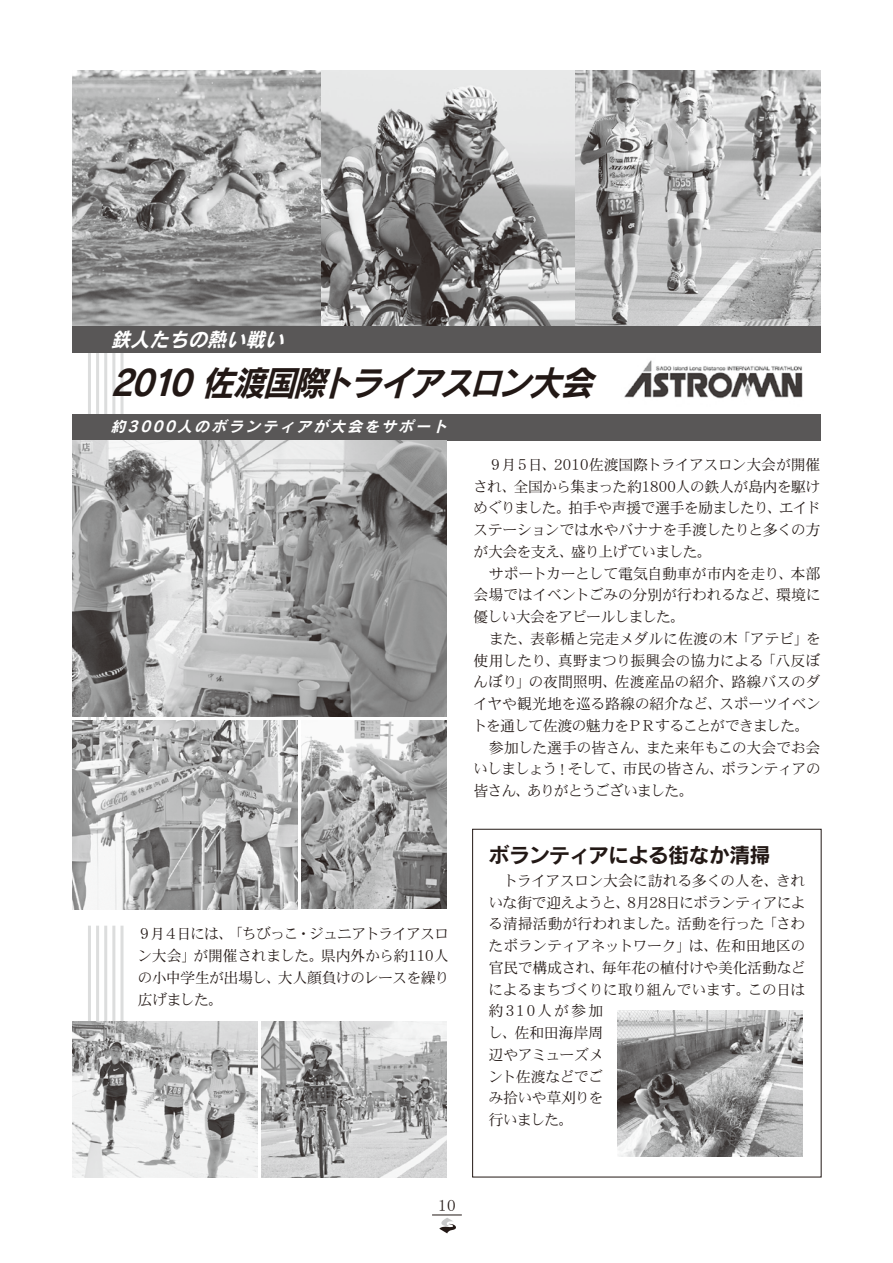
<style>
.page{position:relative;width:893px;height:1263px;background:#fff}
.page>*{position:absolute;margin:0;border:0;box-sizing:border-box;transform-origin:0 0}
.t1{font:italic 34.8px "Rodin CID B";color:#221815;scale:.94 1}
.t2{font:21px "Rodin CID B";letter-spacing:-.045em;color:#221815}
.t3{font:italic 19.95px "Rodin CID B";color:#fff}
.t4{font:15.15px "DFPHS Mincho CID W3";color:#221815}
.t5{font:15px/21.8px "DFPHS Mincho CID W3";letter-spacing:-.035em;color:#221815}
.t6{font:italic 14.7px "Rodin CID B";color:#fff}
</style>
<div class="page">
<div style="left:472px;top:829px;width:349px;height:348px;border:1px solid #221815"></div>
<img style="left:624px;top:360px;width:179px;height:39px">
<hr style="left:88px;top:104px;width:3px;height:769px;background:#dcdddd">
<hr style="left:96px;top:104px;width:3px;height:769px;background:#dcdddd">
<hr style="left:104px;top:104px;width:3px;height:769px;background:#dcdddd">
<hr style="left:112px;top:104px;width:3px;height:769px;background:#dcdddd">
<hr style="left:121px;top:104px;width:3px;height:769px;background:#dcdddd">
<div style="left:72px;top:414px;width:749px;height:26px;background:#595757"></div>
<div style="left:72px;top:326px;width:749px;height:27px;background:#595757"></div>
<hr style="left:88px;top:926px;width:3px;height:235px;background:#dcdddd">
<hr style="left:96px;top:926px;width:3px;height:235px;background:#dcdddd">
<hr style="left:104px;top:926px;width:3px;height:235px;background:#dcdddd">
<hr style="left:112px;top:926px;width:3px;height:235px;background:#dcdddd">
<hr style="left:121px;top:926px;width:3px;height:235px;background:#dcdddd">
<img style="left:618px;top:1010px;width:184px;height:146px">
<img style="left:72px;top:71px;width:748px;height:255px">
<img style="left:72px;top:440px;width:374px;height:277px">
<img style="left:302px;top:721px;width:144px;height:188px">
<img style="left:72px;top:721px;width:226px;height:188px">
<img style="left:72px;top:1021px;width:185px;height:156px">
<img style="left:262px;top:1021px;width:184px;height:156px">
<hr style="left:432px;top:1215px;width:30px;height:1px;background:#221815">
<svg style="left:439px;top:1218px;width:17px;height:15px"></svg>
<p class="t3" style="left:111px;top:326px;width:181px">鉄人たちの熱い戦い</p>
<p class="t1" style="left:110px;top:359px;width:527px">2010佐渡国際トライアスロン大会</p>
<p class="t6" style="left:111px;top:416px;width:343px">約3000人のボランティアが大会をサポート</p>
<p class="t5" style="left:137px;top:923px;width:314px;text-align:justify">９月４日には、「ちびっこ・ジュニアトライアスロン大会」が開催されました。県内外から約110人の小中学生が出場し、大人顔負けのレースを繰り広げました。</p>
<p class="t5" style="left:472px;top:453px;width:350px">　９月５日、2010佐渡国際トライアスロン大会が開催され、全国から集まった約1800人の鉄人が島内を駆けめぐりました。拍手や声援で選手を励ましたり、エイドステーションでは水やバナナを手渡したりと多くの方が大会を支え、盛り上げていました。<br>　サポートカーとして電気自動車が市内を走り、本部会場ではイベントごみの分別が行われるなど、環境に優しい大会をアピールしました。<br>　また、表彰楯と完走メダルに佐渡の木「アテビ」を使用したり、真野まつり振興会の協力による「八反ぼんぼり」の夜間照明、佐渡産品の紹介、路線バスのダイヤや観光地を巡る路線の紹介など、スポーツイベントを通して佐渡の魅力をＰＲすることができました。　参加した選手の皆さん、また来年もこの大会でお会いしましょう！そして、市民の皆さん、ボランティアの皆さん、ありがとうございました。</p>
<p class="t2" style="left:489px;top:841px;width:283px">ボランティアによる街なか清掃</p>
<p class="t5" style="left:488px;top:869px;width:319px">　トライアスロン大会に訪れる多くの人を、きれいな街で迎えようと、8月28日にボランティアによる清掃活動が行われました。活動を行った「さわたボランティアネットワーク」は、佐和田地区の官民で構成され、毎年花の植付けや美化活動などによるまちづくりに取り組んでいます。この日は約310人が参加<br>し、佐和田海岸周<br>辺やアミューズメ<br>ント佐渡などでご<br>み拾いや草刈りを<br>行いました。</p>
<p class="t4" style="left:438px;top:1197px;width:20px">10</p>
</div>
